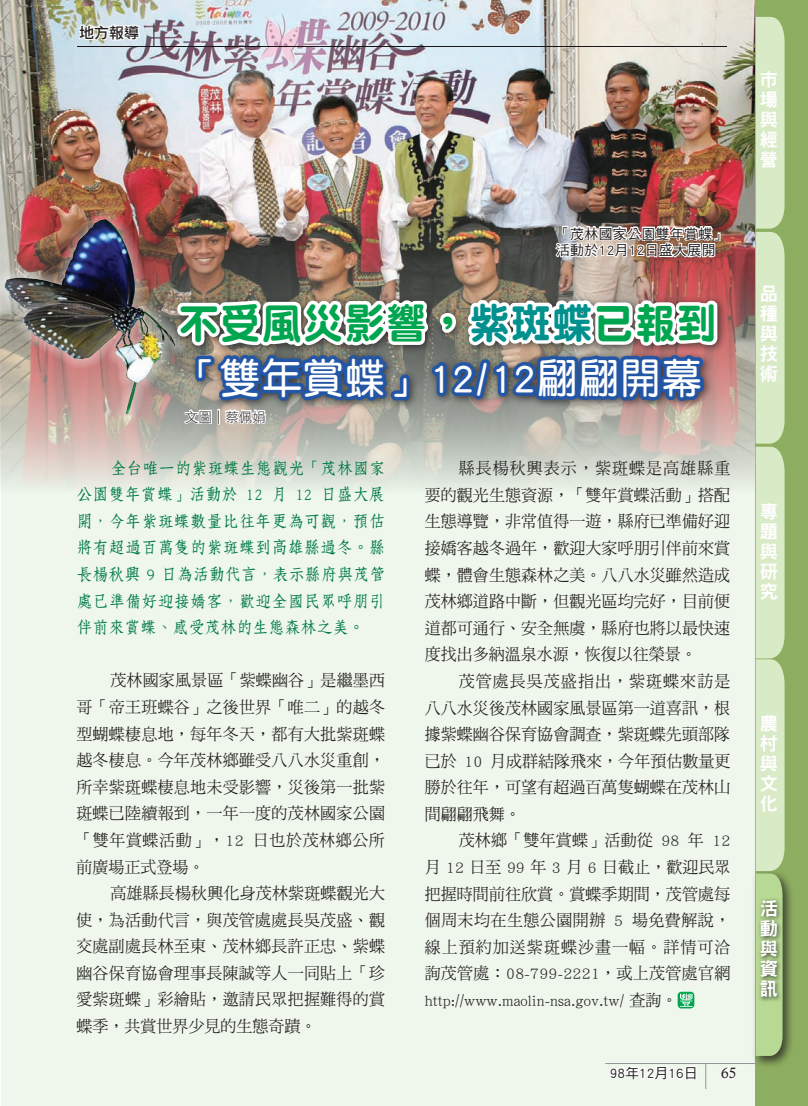
<style>
.page{position:relative;width:808px;height:1106px;background:#fff}
.page>*{position:absolute;margin:0;border:0;box-sizing:border-box;transform-origin:0 0}
.t1{font:41.55px "DF Yuan Std W7";letter-spacing:.05em;color:#fff;scale:.95 1}
.t2{font:41.55px "DF Yuan Std W9";letter-spacing:.05em;color:#00a54f;scale:.95 1}
.t3{font:18.15px/20.1px "DF Hei Std W9";color:#fff;text-align:justify}
.t4{font:16.5px/26.5px "DF Ming Std W5";letter-spacing:.005em;color:#231f20;text-align:justify}
.t5{font:16.5px/26.5px "DF Fang Song Std W6";color:#017a47;text-align:justify}
.t6{font:15px "DF Li Hei Std W5";color:#231f20}
.t7{font:15px "Calisto";color:#231f20}
.t8{font:13.95px/16.5px "DF Hei Std W5";letter-spacing:.02em;color:#231f20}
.t9{font:13.95px "DF Hei Std W5";color:#231f20}
.t10{font:13.5px "DF Li Hei Std W3";color:#231f20}
.s1{color:#00918e}
</style>
<div class="page">
<div style="left:1px;top:0;width:754px;height:1106px;background:#eff7ed"></div>
<img style="left:0;top:0;width:755px;height:488px">
<div style="left:755px;top:0;width:53px;height:1106px;background:#8dae60"></div>
<div style="left:751px;top:869px;width:44px;height:199px;background:#231f20;opacity:.75"></div>
<svg style="left:755px;top:17px;width:29px;height:1038px;background:#d0e4bb"></svg>
<div style="left:757px;top:896px;width:26px;height:105px;background:#231f20;opacity:.75"></div>
<svg style="left:678px;top:991px;width:16px;height:17px"></svg>
<svg style="left:680px;top:993px;width:13px;height:13px"></svg>
<svg style="left:78px;top:23px;width:63px;height:22px"></svg>
<svg style="left:154px;top:23px;width:1px;height:23px"></svg>
<hr style="left:76px;top:47px;width:651px;height:2px;background:#231f20;opacity:.3">
<div style="left:0;top:208px;width:185px;height:216px;background:#fff;opacity:.75"></div>
<img style="left:0;top:216px;width:174px;height:208px">
<img style="left:174px;top:173px;width:548px;height:253px">
<svg style="left:610px;top:1066px;width:86px;height:14px"></svg>
<svg style="left:721px;top:1067px;width:16px;height:13px"></svg>
<hr style="left:605px;top:1063px;width:152px;height:1px;background:#939598">
<svg style="left:705px;top:1064px;width:1px;height:25px"></svg>
<p class="t6" style="left:79px;top:24px;width:61px">地方報導</p>
<p class="t8" style="left:556px;top:225px;width:172px">「茂林國家公園雙年賞蝶」活動於12月12日盛大展開</p>
<h1 class="t2" style="left:179px;top:300px;width:567px">不受風災影響，<span class="s1">紫斑蝶</span>已報到</h1>
<h1 class="t1" style="left:179px;top:355px;width:552px">「雙年賞蝶」12/12翩翩開幕</h1>
<p class="t10" style="left:185px;top:409px;width:82px">文圖｜蔡佩娟</p>
<p class="t5" style="left:76px;top:454px;width:310px;text-indent:34px">全台唯一的紫斑蝶生態觀光「茂林國家公園雙年賞蝶」活動於 12 月 12 日盛大展開，今年紫斑蝶數量比往年更為可觀，預估將有超過百萬隻的紫斑蝶到高雄縣過冬。縣長楊秋興 9 日為活動代言，表示縣府與茂管處已準備好迎接嬌客，歡迎全國民眾呼朋引伴前來賞蝶、感受茂林的生態森林之美。</p>
<p class="t4" style="left:76px;top:667px;width:310px;text-indent:34px">茂林國家風景區「紫蝶幽谷」是繼墨西哥「帝王班蝶谷」之後世界「唯二」的越冬型蝴蝶棲息地，每年冬天，都有大批紫斑蝶越冬棲息。今年茂林鄉雖受八八水災重創，所幸紫斑蝶棲息地未受影響，災後第一批紫斑蝶已陸續報到，一年一度的茂林國家公園「雙年賞蝶活動」，12 日也於茂林鄉公所前廣場正式登場。</p>
<p class="t4" style="left:76px;top:879px;width:310px;text-indent:34px">高雄縣長楊秋興化身茂林紫斑蝶觀光大使，為活動代言，與茂管處處長吳茂盛、觀交處副處長林至東、茂林鄉長許正忠、紫蝶幽谷保育協會理事長陳誠等人一同貼上「珍愛紫斑蝶」彩繪貼，邀請民眾把握難得的賞蝶季，共賞世界少見的生態奇蹟。</p>
<p class="t4" style="left:425px;top:455px;width:307px;text-indent:34px">縣長楊秋興表示，紫斑蝶是高雄縣重要的觀光生態資源，「雙年賞蝶活動」搭配生態導覽，非常值得一遊，縣府已準備好迎接嬌客越冬過年，歡迎大家呼朋引伴前來賞蝶，體會生態森林之美。八八水災雖然造成茂林鄉道路中斷，但觀光區均完好，目前便道都可通行、安全無虞，縣府也將以最快速度找出多納溫泉水源，恢復以往榮景。</p>
<p class="t4" style="left:425px;top:667px;width:307px;text-indent:34px">茂管處長吳茂盛指出，紫斑蝶來訪是八八水災後茂林國家風景區第一道喜訊，根據紫蝶幽谷保育協會調查，紫斑蝶先頭部隊已於 10 月成群結隊飛來，今年預估數量更勝於往年，可望有超過百萬隻蝴蝶在茂林山間翩翩飛舞。</p>
<p class="t4" style="left:425px;top:827px;width:307px;text-indent:34px">茂林鄉「雙年賞蝶」活動從 98 年 12月 12 日至 99 年 3 月 6 日截止，歡迎民眾把握時間前往欣賞。賞蝶季期間，茂管處每個周末均在生態公園開辦 5 場免費解說，線上預約加送紫斑蝶沙畫一幅。詳情可洽詢茂管處：08-799-2221，或上茂管處官網http://www.maolin-nsa.gov.tw/ 查詢。</p>
<p class="t9" style="left:610px;top:1065px;width:89px">98年12月16日</p>
<p class="t7" style="left:721px;top:1064px;width:17px">65</p>
<p class="t3" style="left:760px;top:69px;width:19px">市場與經營</p>
<p class="t3" style="left:760px;top:283px;width:19px">品種與技術</p>
<p class="t3" style="left:760px;top:501px;width:19px">專題與研究</p>
<p class="t3" style="left:760px;top:713px;width:19px">農村與文化</p>
<p class="t3" style="left:760px;top:898px;width:19px">活動與資訊</p>
</div>
